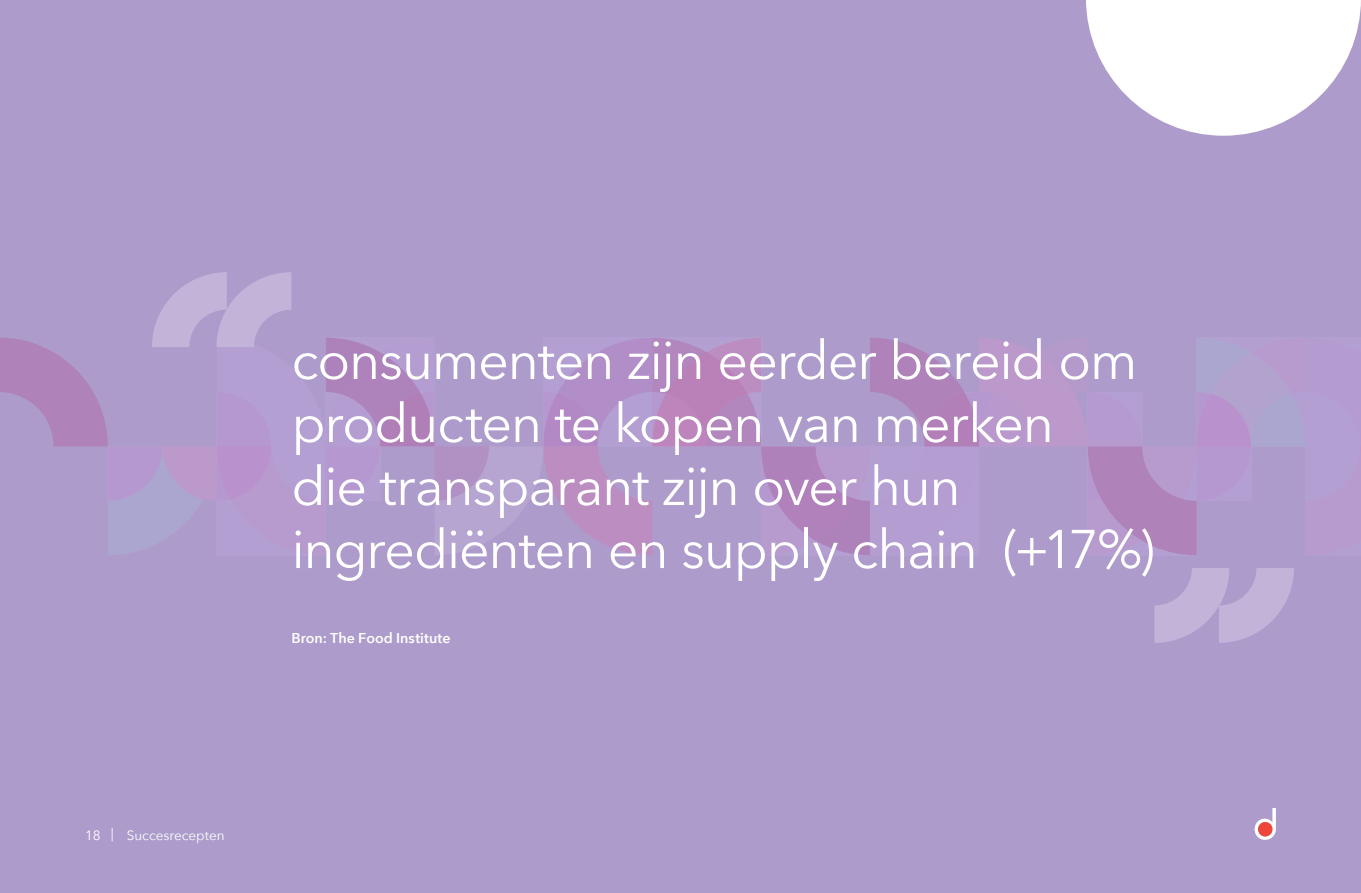
<style>
.page{position:relative;width:1361px;height:893px;background:#ad9bcb}
.page>*{position:absolute;margin:0;border:0;box-sizing:border-box;transform-origin:0 0}
.t1{font:54px/63px "Avenir Next";letter-spacing:-.025em;color:#fff}
.t2{font:600 14.25px "Avenir Next";letter-spacing:.005em;color:#fff}
.t3{font:13.5px "Avenir Next";color:#fff}
</style>
<div class="page">
<svg style="left:0;top:272px;width:1361px;height:283px"></svg>
<svg style="left:1154px;top:568px;width:140px;height:75px"></svg>
<svg style="left:1086px;top:0;width:275px;height:136px"></svg>
<svg style="left:1254px;top:808px;width:22px;height:32px"></svg>
<div style="left:1258px;top:822px;width:14px;height:14px;background:#ef463c;border-radius:50%"></div>
<p class="t1" style="left:291px;top:326px;width:864px">consumenten zijn eerder bereid om producten te kopen van merken<br>die transparant zijn over hun ingrediënten en supply chain (+17%)</p>
<p class="t2" style="left:291px;top:625px;width:161px">Bron: The Food Institute</p>
<p class="t3" style="left:85px;top:824px;width:141px">18 | Succesrecepten</p>
</div>
